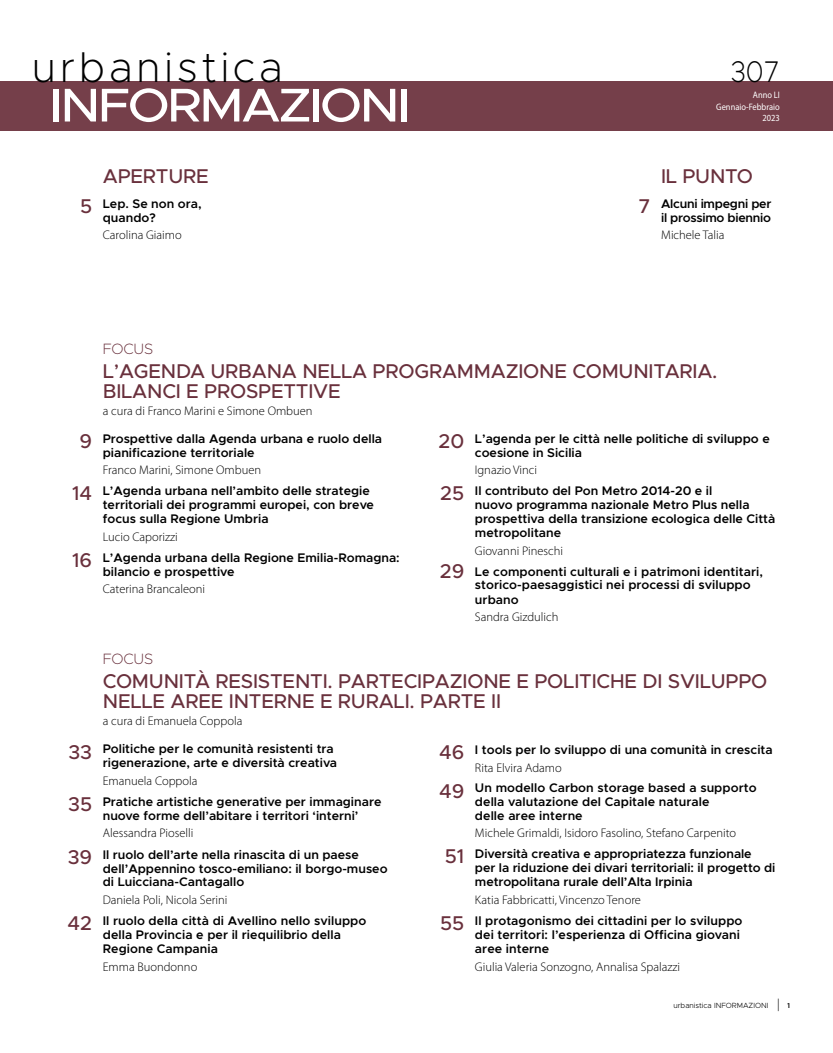
<style>
.page{position:relative;width:833px;height:1053px;background:#fff}
.page>*{position:absolute;margin:0;border:0;box-sizing:border-box;transform-origin:0 0}
.t1{font:500 47.5px "Metropolis";letter-spacing:-.05em;color:#fff;scale:1.1 1}
.t2{font:200 42.5px "Metropolis";letter-spacing:.09em;color:#000}
.t3{font:200 30px "Metropolis";color:#000;scale:.9 1}
.t4{font:500 20px/20px "Metropolis";letter-spacing:-.01em;color:#69303c}
.t5{font:200 15px "Metropolis";letter-spacing:-.01em;color:#69303c}
.t6{font:600 12.5px/14px "Metropolis";color:#000}
.t7{font:300 12.5px "Myriad Pro";color:#000}
.t8{font:600 12.5px/14.4px "Metropolis";letter-spacing:-.02em;color:#000}
.t9{font:9.38px/11.2px "Myriad Pro";color:#fff;text-align:right;scale:.9 1}
.t10{font:300 7.5px "Metropolis";color:#000}
.s1{font-family:"Myriad Pro";font-size:12.5px}
.s2{font-family:"Myriad Pro";font-weight:600}
</style>
<div class="page">
<div style="left:0;top:81px;width:833px;height:50px;background:#753f4a"></div>
<h2 class="t2" style="left:32px;top:40px;width:253px">urbanistica</h2>
<h3 class="t3" style="left:731px;top:53px;width:56px">307</h3>
<h1 class="t1" style="left:50px;top:75px;width:329px">INFORMAZIONI</h1>
<p class="t9" style="left:716px;top:89px;width:72px">Anno LI<br>Gennaio-Febbraio<br>2023</p>
<h3 class="t4" style="left:80px;top:196px;width:14px">5</h3>
<h3 class="t4" style="left:103px;top:166px;width:107px">APERTURE</h3>
<p class="t6" style="left:103px;top:196px;width:100px;line-height:14.4px">Lep. Se non ora, quando?</p>
<p class="t7" style="left:103px;top:228px;width:80px">Carolina Giaimo</p>
<h3 class="t4" style="left:638px;top:196px;width:14px">7</h3>
<h3 class="t4" style="left:661px;top:166px;width:94px">IL PUNTO</h3>
<p class="t8" style="left:661px;top:196px;width:112px">Alcuni impegni per il prossimo biennio</p>
<p class="t7" style="left:661px;top:228px;width:65px">Michele Talia</p>
<h3 class="t4" style="left:80px;top:431px;width:14px">9</h3>
<h3 class="t4" style="left:72px;top:483px;width:22px">14</h3>
<h3 class="t4" style="left:72px;top:550px;width:22px">16</h3>
<p class="t5" style="left:103px;top:339px;width:52px">FOCUS</p>
<h3 class="t4" style="left:103px;top:361px;width:616px">L’AGENDA URBANA NELLA PROGRAMMAZIONE COMUNITARIA.<br>BILANCI E PROSPETTIVE</h3>
<p class="t7" style="left:103px;top:404px;width:211px">a cura di Franco Marini e Simone Ombuen</p>
<p class="t6" style="left:103px;top:432px;width:281px">Prospettive dalla Agenda urbana e ruolo della pianificazione territoriale</p>
<p class="t7" style="left:103px;top:463px;width:160px">Franco Marini, Simone Ombuen</p>
<p class="t6" style="left:103px;top:484px;width:273px">L’Agenda urbana nell’ambito delle strategie territoriali dei programmi europei, con breve focus sulla Regione Umbria</p>
<p class="t7" style="left:103px;top:530px;width:76px">Lucio Caporizzi</p>
<p class="t6" style="left:103px;top:550px;width:298px">L’Agenda urbana della Regione Emilia-Romagna: bilancio e prospettive</p>
<p class="t7" style="left:103px;top:582px;width:104px">Caterina Brancaleoni</p>
<p class="t6" style="left:475px;top:432px;width:296px">L’agenda per le città nelle politiche di sviluppo e coesione in Sicilia</p>
<p class="t7" style="left:475px;top:463px;width:64px">Ignazio Vinci</p>
<p class="t6" style="left:475px;top:484px;width:302px">Il contributo del Pon Metro 2014-20 e il<br>nuovo programma nazionale Metro Plus nella prospettiva della transizione ecologica delle Città metropolitane</p>
<p class="t7" style="left:475px;top:543px;width:90px">Giovanni Pineschi</p>
<p class="t6" style="left:475px;top:564px;width:289px">Le componenti culturali e i patrimoni identitari, storico-paesaggistici nei processi di sviluppo urbano</p>
<p class="t7" style="left:475px;top:610px;width:85px">Sandra Gizdulich</p>
<h3 class="t4" style="left:438px;top:431px;width:27px">20</h3>
<h3 class="t4" style="left:440px;top:483px;width:26px">25</h3>
<h3 class="t4" style="left:440px;top:561px;width:26px">29</h3>
<h3 class="t4" style="left:68px;top:741px;width:25px">33</h3>
<h3 class="t4" style="left:68px;top:793px;width:25px">35</h3>
<h3 class="t4" style="left:68px;top:847px;width:26px">39</h3>
<h3 class="t4" style="left:68px;top:913px;width:26px">42</h3>
<p class="t5" style="left:103px;top:649px;width:52px">FOCUS</p>
<h3 class="t4" style="left:103px;top:671px;width:666px">COMUNITÀ RESISTENTI. PARTECIPAZIONE E POLITICHE DI SVILUPPO<br>NELLE AREE INTERNE E RURALI. PARTE II</h3>
<p class="t7" style="left:103px;top:714px;width:141px">a cura di Emanuela Coppola</p>
<p class="t6" style="left:103px;top:742px;width:236px">Politiche per le comunità resistenti tra rigenerazione, arte e diversità creativa</p>
<p class="t7" style="left:103px;top:773px;width:96px">Emanuela Coppola</p>
<p class="t6" style="left:103px;top:794px;width:280px;line-height:14.4px">Pratiche artistiche generative per immaginare nuove forme dell’abitare i territori ‘interni’</p>
<p class="t7" style="left:103px;top:826px;width:92px">Alessandra Pioselli</p>
<p class="t6" style="left:103px;top:847px;width:286px">Il ruolo dell’arte nella rinascita di un paese dell’Appennino tosco-emiliano: il borgo-museo di Luicciana-Cantagallo</p>
<p class="t7" style="left:103px;top:892px;width:126px">Daniela Poli, Nicola Serini</p>
<p class="t6" style="left:103px;top:913px;width:265px">Il ruolo della città di Avellino nello sviluppo della Provincia e per il riequilibrio della<br>Regione Campania</p>
<p class="t7" style="left:103px;top:959px;width:96px">Emma Buondonno</p>
<p class="t6" style="left:475px;top:742px;width:299px">I tools per lo sviluppo di una comunità in crescita</p>
<p class="t7" style="left:475px;top:760px;width:88px">Rita Elvira Adamo</p>
<p class="t6" style="left:475px;top:781px;width:283px">Un modello Carbon storage based a supporto della valutazione del Capitale naturale<br>delle aree interne</p>
<p class="t7" style="left:475px;top:826px;width:263px">Michele Grimaldi, Isidoro Fasolino, Stefano Carpenito</p>
<p class="t6" style="left:475px;top:846px;width:302px">Diversità creativa e appropriatezza funzionale<br>per la riduzione dei divari territoriali: il progetto di metropolitana rurale dell’Alta Irpinia</p>
<p class="t7" style="left:475px;top:892px;width:167px">Katia Fabbricatti, Vincenzo Tenore</p>
<p class="t6" style="left:475px;top:913px;width:269px">Il protagonismo dei cittadini per lo sviluppo dei territori: l’esperienza di Officina giovani aree interne</p>
<p class="t7" style="left:475px;top:959px;width:207px">Giulia Valeria Sonzogno, Annalisa Spalazzi</p>
<h3 class="t4" style="left:439px;top:733px;width:27px;line-height:38.4px">46<br>49</h3>
<h3 class="t4" style="left:445px;top:846px;width:21px">51</h3>
<h3 class="t4" style="left:440px;top:913px;width:26px">55</h3>
<p class="t10" style="left:673px;top:1000px;width:119px">urbanistica INFORMAZIONI <span class="s1">|</span> <span class="s2">1</span></p>
</div>
